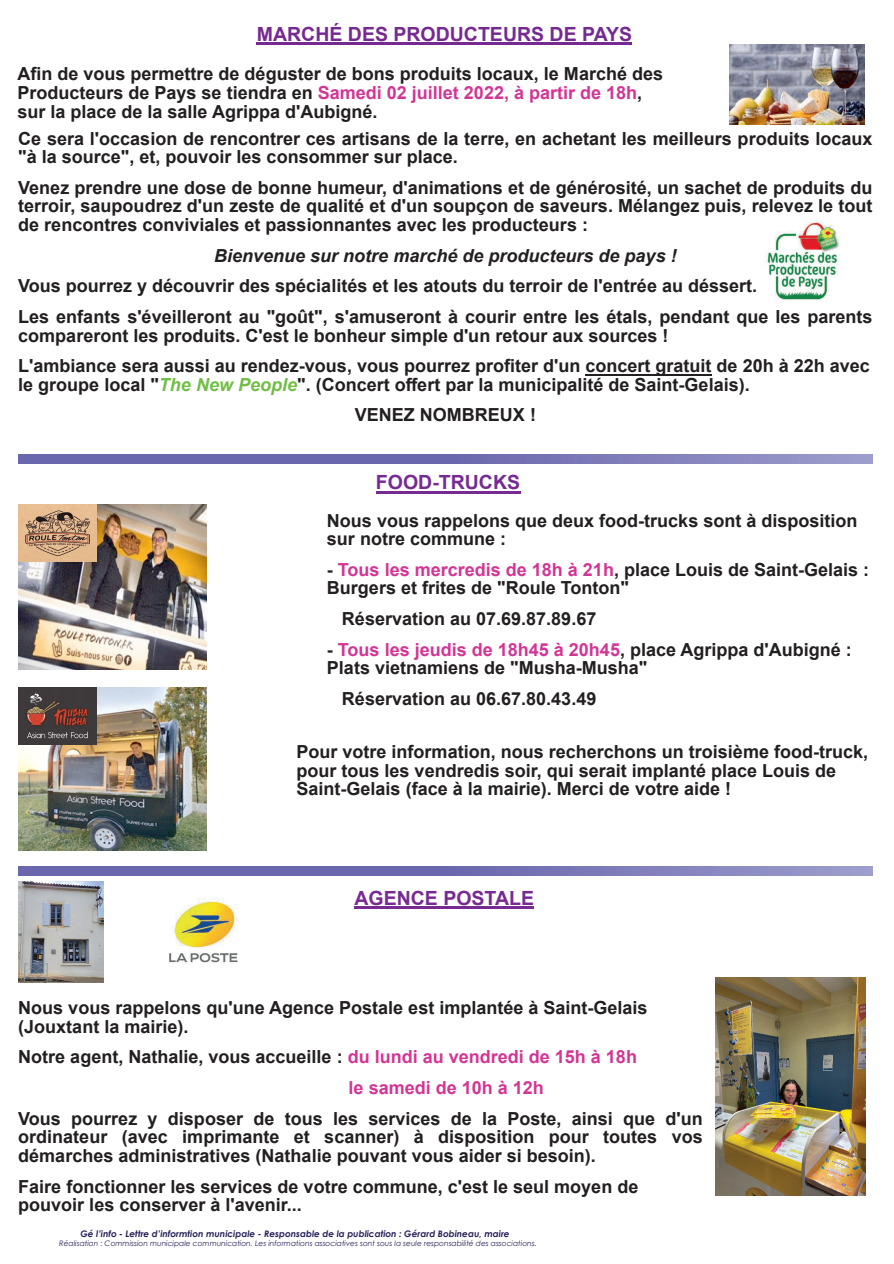
<style>
.page{position:relative;width:894px;height:1264px;background:#fff}
.page>*{position:absolute;margin:0;border:0;box-sizing:border-box;transform-origin:0 0}
.t1{font:700 19.5px "Arial";color:#762a91}
.t2{font:700 19.5px "Arial";color:#772a91}
.t3{font:700 18px/18.6px "Arial";color:#231f20}
.t4{font:700 18px/30.6px "Arial";color:#d33595}
.t5{font:italic 700 18px "Arial";color:#231f20}
.t6{font:italic 700 9px "Century Gothic";color:#242058}
.t7{font:italic 7.5px "Century Gothic";color:#242058}
.s1{color:#d33595}
.s2{font-style:italic;color:#70be44}
.s3{color:#231f20}
</style>
<div class="page">
<hr style="left:257px;top:43px;width:374px;height:2px;background:#762a91">
<svg style="left:18px;top:454px;width:854px;height:9px;background:#7774b5"></svg>
<hr style="left:585px;top:374px;width:126px;height:2px;background:#231f20">
<hr style="left:376px;top:491px;width:144px;height:2px;background:#772a91">
<hr style="left:354px;top:906px;width:180px;height:2px;background:#772a91">
<svg style="left:18px;top:866px;width:854px;height:9px;background:#7774b5"></svg>
<img style="left:715px;top:977px;width:150px;height:218px">
<img style="left:18px;top:687px;width:189px;height:163px">
<img style="left:18px;top:504px;width:189px;height:165px">
<img style="left:18px;top:504px;width:79px;height:57px">
<img style="left:18px;top:687px;width:79px;height:57px">
<img style="left:729px;top:45px;width:134px;height:79px">
<img style="left:766px;top:219px;width:74px;height:83px">
<img style="left:18px;top:881px;width:86px;height:101px">
<img style="left:169px;top:898px;width:69px;height:65px">
<p class="t1" style="left:257px;top:26px;width:376px">MARCHÉ DES PRODUCTEURS DE PAYS</p>
<p class="t3" style="left:17px;top:66px;width:647px">Afin de vous permettre de déguster de bons produits locaux, le Marché des<br>Producteurs de Pays se tiendra en <span class="s1">Samedi 02 juillet 2022, à partir de 18h</span>, sur la place de la salle Agrippa d'Aubigné.</p>
<p class="t3" style="left:18px;top:131px;width:855px">Ce sera l'occasion de rencontrer ces artisans de la terre, en achetant les meilleurs produits locaux "à la source", et, pouvoir les consommer sur place.</p>
<p class="t3" style="left:18px;top:180px;width:855px;text-align:justify">Venez prendre une dose de bonne humeur, d'animations et de générosité, un sachet de produits du terroir, saupoudrez d'un zeste de qualité et d'un soupçon de saveurs. Mélangez puis, relevez le tout de rencontres conviviales et passionnantes avec les producteurs :</p>
<p class="t5" style="left:214px;top:248px;width:464px">Bienvenue sur notre marché de producteurs de pays !</p>
<p class="t3" style="left:18px;top:272px;width:855px;line-height:30.6px">Vous pourrez y découvrir des spécialités et les atouts du terroir de l'entrée au déssert.<br>Les enfants s'éveilleront au "goût", s'amuseront à courir entre les étals, pendant que les parents</p>
<p class="t3" style="left:18px;top:321px;width:852px;line-height:30.6px">compareront les produits. C'est le bonheur simple d'un retour aux sources !<br>L'ambiance sera aussi au rendez-vous, vous pourrez profiter d'un concert gratuit de 20h à 22h avec</p>
<p class="t3" style="left:354px;top:371px;width:396px;line-height:30.6px;text-indent:-336px">le groupe local "<span class="s2">The New People</span>". (Concert offert par la municipalité de Saint-Gelais).<br>VENEZ NOMBREUX !</p>
<p class="t2" style="left:376px;top:475px;width:146px">FOOD-TRUCKS</p>
<p class="t3" style="left:327px;top:512px;width:532px">Nous vous rappelons que deux food-trucks sont à disposition sur notre commune :</p>
<p class="t3" style="left:327px;top:561px;width:543px">- <span class="s1">Tous les mercredis de 18h à 21h</span>, place Louis de Saint-Gelais :<br>Burgers et frites de "Roule Tonton"</p>
<p class="t3" style="left:342px;top:611px;width:256px">Réservation au 07.69.87.89.67</p>
<p class="t3" style="left:327px;top:641px;width:526px">- <span class="s1">Tous les jeudis de 18h45 à 20h45</span>, place Agrippa d'Aubigné :<br>Plats vietnamiens de "Musha-Musha"</p>
<p class="t3" style="left:342px;top:690px;width:256px">Réservation au 06.67.80.43.49</p>
<p class="t3" style="left:296px;top:743px;width:573px">Pour votre information, nous recherchons un troisième food-truck, pour tous les vendredis soir, qui serait implanté place Louis de<br>Saint-Gelais (face à la mairie). Merci de votre aide !</p>
<p class="t2" style="left:354px;top:890px;width:181px">AGENCE POSTALE</p>
<p class="t3" style="left:18px;top:1000px;width:630px">Nous vous rappelons qu'une Agence Postale est implantée à Saint-Gelais (Jouxtant la mairie).</p>
<p class="t4" style="left:348px;top:1043px;width:290px;text-indent:-330px"><span class="s3">Notre agent, Nathalie, vous accueille :</span> du lundi au vendredi de 15h à 18h le samedi de 10h à 12h</p>
<p class="t3" style="left:18px;top:1110px;width:685px;text-align:justify">Vous pourrez y disposer de tous les services de la Poste, ainsi que d'un ordinateur (avec imprimante et scanner) à disposition pour toutes vos démarches administratives (Nathalie pouvant vous aider si besoin).</p>
<p class="t3" style="left:18px;top:1178px;width:621px">Faire fonctionner les services de votre commune, c'est le seul moyen de pouvoir les conserver à l'avenir...</p>
<p class="t6" style="left:80px;top:1230px;width:430px">Gé l’info - Lettre d’informtion municipale - Responsable de la publication : Gérard Bobineau, maire</p>
<p class="t7" style="left:59px;top:1240px;width:479px">Réalisation : Commission municipale communication. Les informations associatives sont sous la seule responsabilité des associations.</p>
</div>
